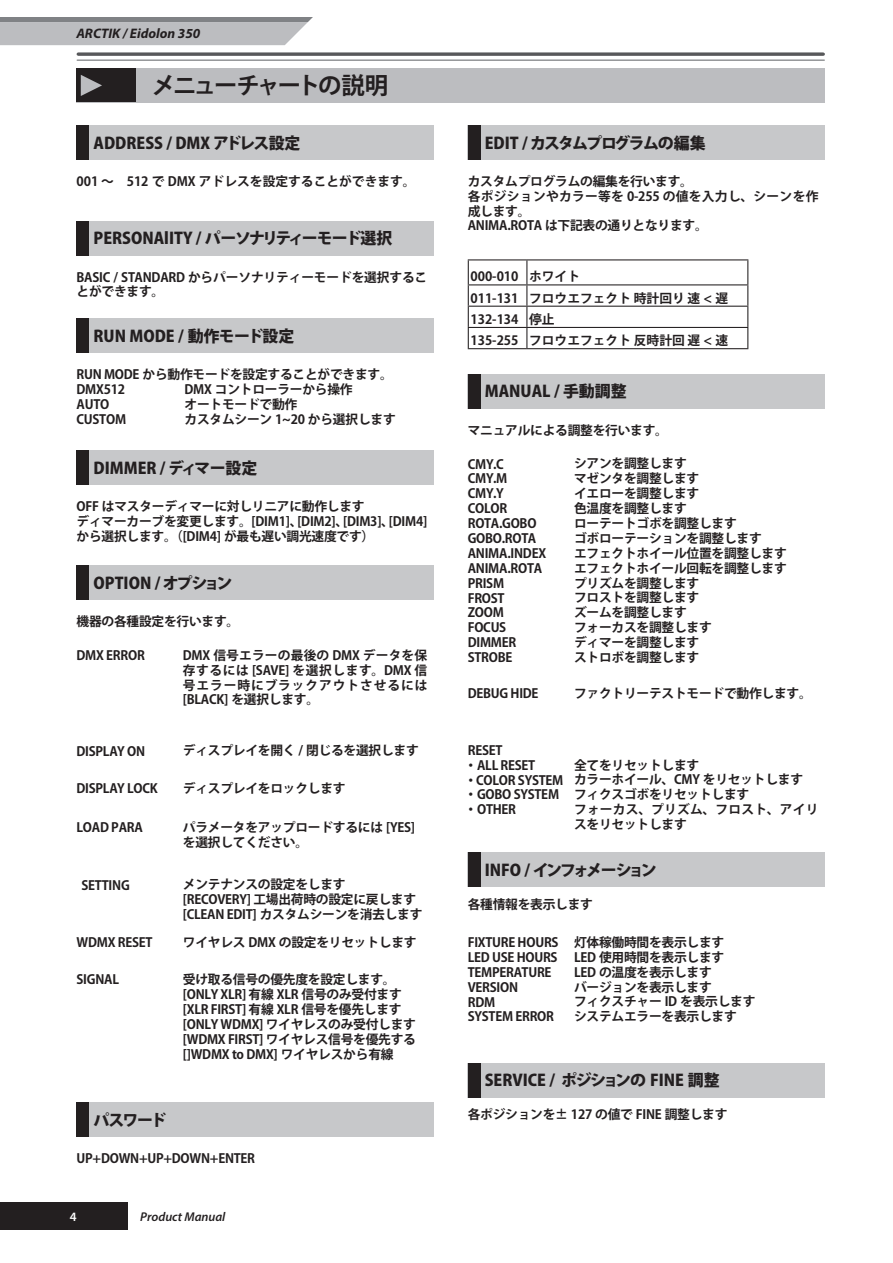
<style>
.page{position:relative;width:893px;height:1263px;background:#fff}
.page>*{position:absolute;margin:0;border:0;box-sizing:border-box;transform-origin:0 0}
.t1{font:700 23.4px "Koz Go Pro";letter-spacing:-.1em;color:#231f20}
.t2{font:800 15.9px "Koz Go Pro";color:#231f20}
.t3{font:800 15.9px "Koz Go Pro";letter-spacing:-.085em;color:#231f20}
.t4{font:800 15.9px "Koz Go Pro";letter-spacing:-.13em;color:#231f20}
.t5{font:italic 700 13.8px "Myriad Pro";color:#231f20}
.t6{font:700 12.75px/14.9px "Koz Go Pro";letter-spacing:-.02em;color:#231f20}
.t7{font:700 12.75px/21.3px "Koz Go Pro";color:#231f20}
.t8{font:italic 600 12.75px "Myriad Pro";color:#231f20}
.t9{font:600 12.75px "Myriad Pro";color:#fff}
</style>
<div class="page">
<div style="left:0;top:1202px;width:128px;height:28px;background:#231f20"></div>
<svg style="left:78px;top:52px;width:745px;height:4px;background:#6f7072"></svg>
<hr style="left:77px;top:60px;width:747px;height:1px;background:#808285">
<svg style="left:0;top:17px;width:313px;height:28px;background:#b4b5b8"></svg>
<div style="left:77px;top:125px;width:357px;height:34px;background:#c7c8ca"></div>
<div style="left:77px;top:125px;width:12px;height:34px;background:#231f20"></div>
<div style="left:77px;top:319px;width:357px;height:34px;background:#c7c8ca"></div>
<div style="left:77px;top:319px;width:12px;height:34px;background:#231f20"></div>
<div style="left:77px;top:451px;width:357px;height:34px;background:#c7c8ca"></div>
<div style="left:77px;top:451px;width:12px;height:34px;background:#231f20"></div>
<div style="left:77px;top:566px;width:357px;height:34px;background:#c7c8ca"></div>
<div style="left:77px;top:566px;width:12px;height:34px;background:#231f20"></div>
<div style="left:468px;top:125px;width:357px;height:34px;background:#c7c8ca"></div>
<div style="left:468px;top:125px;width:12px;height:34px;background:#231f20"></div>
<div style="left:468px;top:374px;width:357px;height:34px;background:#c7c8ca"></div>
<div style="left:468px;top:374px;width:12px;height:34px;background:#231f20"></div>
<div style="left:468px;top:853px;width:357px;height:34px;background:#c7c8ca"></div>
<div style="left:468px;top:853px;width:12px;height:34px;background:#231f20"></div>
<div style="left:468px;top:1063px;width:357px;height:34px;background:#c7c8ca"></div>
<div style="left:468px;top:1063px;width:12px;height:34px;background:#231f20"></div>
<div style="left:77px;top:221px;width:357px;height:34px;background:#c7c8ca"></div>
<div style="left:77px;top:221px;width:12px;height:34px;background:#231f20"></div>
<div style="left:77px;top:1102px;width:357px;height:34px;background:#c7c8ca"></div>
<div style="left:77px;top:1102px;width:12px;height:34px;background:#231f20"></div>
<div style="left:77px;top:68px;width:748px;height:34px;background:#bcbdc0"></div>
<div style="left:77px;top:68px;width:59px;height:34px;background:#231f20"></div>
<svg style="left:81px;top:75px;width:21px;height:21px"></svg>
<hr style="left:468px;top:259px;width:59px;height:1px;background:#231f20">
<hr style="left:527px;top:259px;width:221px;height:1px;background:#231f20">
<svg style="left:468px;top:260px;width:280px;height:88px"></svg>
<hr style="left:468px;top:348px;width:59px;height:1px;background:#231f20">
<hr style="left:527px;top:348px;width:221px;height:1px;background:#231f20">
<p class="t5" style="left:76px;top:25px;width:125px">ARCTIK / Eidolon 350</p>
<h1 class="t1" style="left:152px;top:70px;width:238px">メニューチャートの説明</h1>
<p class="t2" style="left:94px;top:132px;width:209px">ADDRESS / DMX アドレス設定</p>
<p class="t7" style="left:77px;top:171px;width:341px">001 〜　512 で DMX アドレスを設定することができます。</p>
<p class="t2" style="left:94px;top:228px;width:300px">PERSONAlITY / パーソナリティーモード選択</p>
<p class="t6" style="left:77px;top:270px;width:352px">BASIC / STANDARD からパーソナリティーモードを選択することができます。</p>
<p class="t2" style="left:94px;top:326px;width:202px">RUN MODE / 動作モード設定</p>
<p class="t6" style="left:77px;top:368px;width:318px">RUN MODE から動作モードを設定することができます。<br>DMX512</p>
<p class="t6" style="left:185px;top:383px;width:170px">DMX コントローラーから操作</p>
<p class="t6" style="left:77px;top:398px;width:34px">AUTO</p>
<p class="t6" style="left:185px;top:398px;width:114px">オートモードで動作</p>
<p class="t6" style="left:77px;top:412px;width:51px">CUSTOM</p>
<p class="t6" style="left:185px;top:412px;width:213px">カスタムシーン 1~20 から選択します</p>
<p class="t2" style="left:94px;top:458px;width:165px">DIMMER / ディマー設定</p>
<p class="t6" style="left:77px;top:500px;width:352px">OFF はマスターディマーに対しリニアに動作します<br>ディマーカーブを変更します。[DIM1]、[DIM2]、[DIM3]、[DIM4]から選択します。（[DIM4] が最も遅い調光速度です）</p>
<p class="t2" style="left:94px;top:572px;width:140px">OPTION / オプション</p>
<p class="t6" style="left:77px;top:615px;width:164px">機器の各種設定を行います。</p>
<p class="t6" style="left:77px;top:649px;width:70px">DMX ERROR</p>
<p class="t6" style="left:77px;top:744px;width:70px">DISPLAY ON</p>
<p class="t6" style="left:77px;top:781px;width:83px">DISPLAY LOCK</p>
<p class="t6" style="left:77px;top:821px;width:68px">LOAD PARA</p>
<p class="t6" style="left:82px;top:878px;width:50px">SETTING</p>
<p class="t6" style="left:77px;top:936px;width:77px">WDMX RESET</p>
<p class="t6" style="left:77px;top:973px;width:44px">SIGNAL</p>
<p class="t6" style="left:183px;top:648px;width:246px;text-align:justify">DMX 信号エラーの最後の DMX データを保存するには [SAVE] を選択します。DMX 信号エラー時にブラックアウトさせるには[BLACK] を選択します。</p>
<p class="t6" style="left:183px;top:744px;width:237px">ディスプレイを開く / 閉じるを選択します</p>
<p class="t6" style="left:183px;top:781px;width:164px">ディスプレイをロックします</p>
<p class="t6" style="left:183px;top:821px;width:234px">パラメータをアップロードするには [YES]を選択してください。</p>
<p class="t6" style="left:183px;top:878px;width:241px">メンテナンスの設定をします<br>[RECOVERY] 工場出荷時の設定に戻します[CLEAN EDIT] カスタムシーンを消去します</p>
<p class="t6" style="left:183px;top:935px;width:235px">ワイヤレス DMX の設定をリセットします</p>
<p class="t6" style="left:183px;top:973px;width:235px">受け取る信号の優先度を設定します。[ONLY XLR] 有線 XLR 信号のみ受付ます[XLR FIRST] 有線 XLR 信号を優先します[ONLY WDMX] ワイヤレスのみ受付します[WDMX FIRST] ワイヤレス信号を優先する[]WDMX to DMX] ワイヤレスから有線</p>
<p class="t2" style="left:94px;top:1109px;width:74px">パスワード</p>
<p class="t6" style="left:77px;top:1151px;width:180px">UP+DOWN+UP+DOWN+ENTER</p>
<p class="t9" style="left:70px;top:1208px;width:8px">4</p>
<p class="t8" style="left:140px;top:1208px;width:87px">Product Manual</p>
<p class="t3" style="left:485px;top:132px;width:222px">EDIT / カスタムプログラムの編集</p>
<p class="t6" style="left:468px;top:175px;width:352px">カスタムプログラムの編集を行います。<br>各ポジションやカラー等を 0-255 の値を入力し、シーンを作成します。<br>ANIMA.ROTA は下記表の通りとなります。</p>
<p class="t7" style="left:470px;top:267px;width:259px">000-010 ホワイト<br>011-131 フロウエフェクト 時計回り 速 &lt; 遅<br>132-134 停止<br>135-255 フロウエフェクト 反時計回 遅 &lt; 速</p>
<p class="t2" style="left:485px;top:381px;width:144px">MANUAL / 手動調整</p>
<p class="t6" style="left:468px;top:423px;width:202px">マニュアルによる調整を行います。</p>
<p class="t6" style="left:468px;top:457px;width:80px">CMY.C<br>CMY.M<br>CMY.Y<br>COLOR<br>ROTA.GOBO<br>GOBO.ROTA<br>ANIMA.INDEX<br>ANIMA.ROTA<br>PRISM<br>FROST<br>ZOOM<br>FOCUS<br>DIMMER<br>STROBE</p>
<p class="t6" style="left:468px;top:687px;width:72px">DEBUG HIDE</p>
<p class="t6" style="left:574px;top:457px;width:214px">シアンを調整します<br>マゼンタを調整します<br>イエローを調整します<br>色温度を調整します<br>ローテートゴボを調整します<br>ゴボローテーションを調整します<br>エフェクトホイール位置を調整しますエフェクトホイール回転を調整しますプリズムを調整します<br>フロストを調整します<br>ズームを調整します<br>フォーカスを調整します<br>ディマーを調整します<br>ストロボを調整します</p>
<p class="t6" style="left:574px;top:687px;width:239px">ファクトリーテストモードで動作します。</p>
<p class="t6" style="left:465px;top:743px;width:100px">RESET<br>・ALL RESET・COLOR SYSTEM・GOBO SYSTEM・OTHER</p>
<p class="t6" style="left:574px;top:758px;width:246px">全てをリセットします<br>カラーホイール、CMY をリセットしますフィクスゴボをリセットします<br>フォーカス、プリズム、フロスト、アイリスをリセットします</p>
<p class="t4" style="left:485px;top:859px;width:173px">INFO / インフォメーション</p>
<p class="t6" style="left:468px;top:897px;width:127px">各種情報を表示します</p>
<p class="t6" style="left:468px;top:936px;width:92px">FIXTURE HOURS<br>LED USE HOURS<br>TEMPERATURE<br>VERSION<br>RDM<br>SYSTEM ERROR</p>
<p class="t6" style="left:574px;top:935px;width:183px">灯体稼働時間を表示します<br>LED 使用時間を表示します<br>LED の温度を表示します<br>バージョンを表示します<br>フィクスチャー ID を表示しますシステムエラーを表示します</p>
<p class="t2" style="left:485px;top:1070px;width:237px">SERVICE / ポジションの FINE 調整</p>
<p class="t6" style="left:468px;top:1108px;width:261px">各ポジションを± 127 の値で FINE 調整します</p>
</div>
